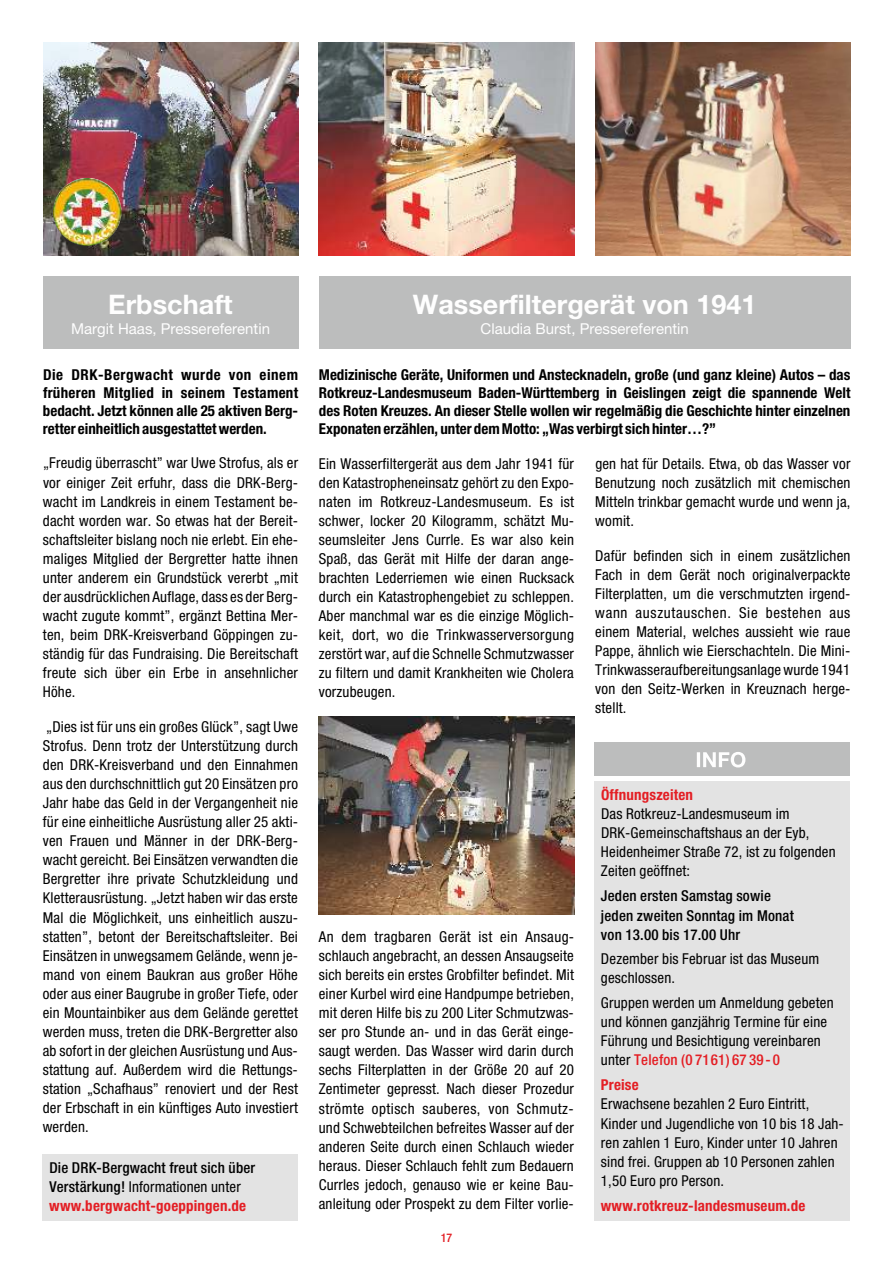
<style>
.page{position:relative;width:893px;height:1263px;background:#fff}
.page>*{position:absolute;margin:0;border:0;box-sizing:border-box;transform-origin:0 0}
.t1{font:700 27px "Helvetica Neue";color:#fefefe}
.t2{font:condensed 15px/19px "Helvetica Neue";letter-spacing:.01em;color:#000;text-align:justify}
.t3{font:700 condensed 15px/17.9px "Helvetica Neue";color:#000;text-align:justify}
.t4{font:500 condensed 15px/19.4px "Helvetica Neue";letter-spacing:.01em;color:#000}
.t5{font:15px "Helvetica Neue";color:#fefefe}
.t6{font:700 condensed 15px "Helvetica Neue";letter-spacing:.01em;color:#e31e24}
.t7{font:500 condensed 12px "Helvetica Neue";color:#e31e24}
.s1{font-weight:400}
.s2{font-weight:700;color:#e31e24}
.s3{font-weight:500;color:#e31e24}
</style>
<div class="page">
<div style="left:594px;top:781px;width:255px;height:439px;background:#e3e3e3"></div>
<div style="left:319px;top:276px;width:531px;height:73px;background:#bcbdbd"></div>
<div style="left:594px;top:742px;width:255px;height:34px;background:#bcbdbd"></div>
<svg style="left:697px;top:752px;width:48px;height:15px"></svg>
<img style="left:319px;top:716px;width:255px;height:198px">
<img style="left:319px;top:43px;width:255px;height:212px">
<img style="left:43px;top:43px;width:255px;height:212px">
<img style="left:53px;top:178px;width:68px;height:68px">
<div style="left:43px;top:276px;width:255px;height:73px;background:#bcbdbd"></div>
<img style="left:595px;top:43px;width:255px;height:212px">
<div style="left:43px;top:1154px;width:255px;height:66px;background:#e3e3e3"></div>
<h1 class="t1" style="left:108px;top:290px;width:126px">Erbschaft</h1>
<p class="t5" style="left:71px;top:321px;width:200px">Margit Haas, Pressereferentin</p>
<p class="t3" style="left:43px;top:366px;width:257px">Die DRK-Bergwacht wurde von einem früheren Mitglied in seinem Testament bedacht. Jetzt können alle 25 aktiven Berg&shy;retter einheitlich ausgestattet werden.</p>
<p class="t2" style="left:43px;top:454px;width:257px">„Freudig überrascht” war Uwe Strofus, als er vor einiger Zeit erfuhr, dass die DRK-Berg&shy;wacht im Landkreis in einem Testament be&shy;dacht worden war. So etwas hat der Bereit&shy;schaftsleiter bislang noch nie erlebt. Ein ehe&shy;maliges Mitglied der Bergretter hatte ihnen unter anderem ein Grundstück vererbt „mit der ausdrücklichen Auflage, dass es der Berg&shy;wacht zugute kommt”, ergänzt Bettina Mer&shy;ten, beim DRK-Kreisverband Göppingen zu&shy;ständig für das Fundraising. Die Bereitschaft freute sich über ein Erbe in ansehnlicher Höhe.</p>
<p class="t2" style="left:43px;top:717px;width:257px">„Dies ist für uns ein großes Glück”, sagt Uwe Strofus. Denn trotz der Unterstützung durch den DRK-Kreisverband und den Einnahmen aus den durchschnittlich gut 20 Einsätzen pro Jahr habe das Geld in der Vergangenheit nie für eine einheitliche Ausrüstung aller 25 akti&shy;ven Frauen und Männer in der DRK-Berg&shy;wacht gereicht. Bei Einsätzen verwandten die Bergretter ihre private Schutzkleidung und Kletterausrüstung. „Jetzt haben wir das erste Mal die Möglichkeit, uns einheitlich auszu&shy;statten”, betont der Bereitschaftsleiter. Bei Einsätzen in unwegsamem Gelände, wenn je&shy;mand von einem Baukran aus großer Höhe oder aus einer Baugrube in großer Tiefe, oder ein Mountainbiker aus dem Gelände gerettet werden muss, treten die DRK-Bergretter also ab sofort in der gleichen Ausrüstung und Aus&shy;stattung auf. Außerdem wird die Rettungs&shy;station „Schafhaus” renoviert und der Rest der Erbschaft in ein künftiges Auto investiert werden.</p>
<p class="t4" style="left:49px;top:1158px;width:207px">Die DRK-Bergwacht freut sich über<br>Verstärkung! <span class="s1">Informationen unter </span><span class="s2">www.bergwacht-goeppingen.de</span></p>
<h1 class="t1" style="left:413px;top:290px;width:345px">Wasserfiltergerät von 1941</h1>
<p class="t5" style="left:480px;top:321px;width:210px">Claudia Burst, Pressereferentin</p>
<p class="t3" style="left:319px;top:366px;width:533px">Medizinische Geräte, Uniformen und Anstecknadeln, große (und ganz kleine) Autos – das Rotkreuz-Landesmuseum Baden-Württemberg in Geislingen zeigt die spannende Welt des Roten Kreuzes. An dieser Stelle wollen wir regelmäßig die Geschichte hinter einzelnen Exponaten erzählen, unter dem Motto: „Was verbirgt sich hinter…?”</p>
<p class="t2" style="left:319px;top:454px;width:257px">Ein Wasserfiltergerät aus dem Jahr 1941 für den Katastropheneinsatz gehört zu den Expo&shy;naten im Rotkreuz-Landesmuseum. Es ist schwer, locker 20 Kilogramm, schätzt Mu&shy;seumsleiter Jens Currle. Es war also kein Spaß, das Gerät mit Hilfe der daran ange&shy;brachten Lederriemen wie einen Rucksack durch ein Katastrophengebiet zu schleppen.<br>Aber manchmal war es die einzige Möglich&shy;keit, dort, wo die Trinkwasserversorgung zerstört war, auf die Schnelle Schmutzwasser zu filtern und damit Krankheiten wie Cholera vorzubeugen.</p>
<p class="t2" style="left:595px;top:454px;width:257px">gen hat für Details. Etwa, ob das Wasser vor Benutzung noch zusätzlich mit chemischen Mitteln trinkbar gemacht wurde und wenn ja, womit.</p>
<p class="t2" style="left:595px;top:546px;width:257px">Dafür befinden sich in einem zusätzlichen Fach in dem Gerät noch originalverpackte Filterplatten, um die verschmutzten irgend&shy;wann auszutauschen. Sie bestehen aus einem Material, welches aussieht wie raue Pappe, ähnlich wie Eierschachteln. Die Mini-Trinkwasseraufbereitungsanlage wurde 1941 von den Seitz-Werken in Kreuznach herge&shy;stellt.</p>
<p class="t2" style="left:319px;top:927px;width:257px">An dem tragbaren Gerät ist ein Ansaug&shy;schlauch angebracht, an dessen Ansaugseite sich bereits ein erstes Grobfilter befindet. Mit einer Kurbel wird eine Handpumpe betrieben, mit deren Hilfe bis zu 200 Liter Schmutzwas&shy;ser pro Stunde an- und in das Gerät einge&shy;saugt werden. Das Wasser wird darin durch sechs Filterplatten in der Größe 20 auf 20<br>Zentimeter gepresst. Nach dieser Prozedur strömte optisch sauberes, von Schmutz&shy;und Schwebteilchen befreites Wasser auf der anderen Seite durch einen Schlauch wieder heraus. Dieser Schlauch fehlt zum Bedauern Currles jedoch, genauso wie er keine Bau&shy;anleitung oder Prospekt zu dem Filter vorlie-</p>
<p class="t7" style="left:441px;top:1231px;width:13px">17</p>
<p class="t6" style="left:601px;top:787px;width:94px">Öffnungszeiten</p>
<p class="t2" style="left:601px;top:805px;width:236px;text-align:left">Das Rotkreuz-Landesmuseum im<br>DRK-Gemeinschaftshaus an der Eyb,<br>Heidenheimer Straße 72, ist zu folgenden<br>Zeiten geöffnet:</p>
<p class="t4" style="left:601px;top:886px;width:194px">Jeden ersten Samstag sowie jeden zweiten Sonntag im Monat von 13.00 bis 17.00 Uhr</p>
<p class="t2" style="left:601px;top:950px;width:220px">Dezember bis Februar ist das Museum geschlossen.</p>
<p class="t2" style="left:601px;top:993px;width:234px;text-align:left">Gruppen werden um Anmeldung gebeten und können ganzjährig Termine für eine Führung und Besichtigung vereinbaren unter <span class="s3">Telefon (0 7161) 67 39 - 0</span></p>
<p class="t6" style="left:601px;top:1077px;width:39px">Preise</p>
<p class="t2" style="left:601px;top:1095px;width:244px;text-align:left">Erwachsene bezahlen 2 Euro Eintritt, Kinder und Jugendliche von 10 bis 18 Jah&shy;ren zahlen 1 Euro, Kinder unter 10 Jahren sind frei. Gruppen ab 10 Personen zahlen 1,50 Euro pro Person.</p>
<p class="t6" style="left:601px;top:1197px;width:206px">www.rotkreuz-landesmuseum.de</p>
</div>
